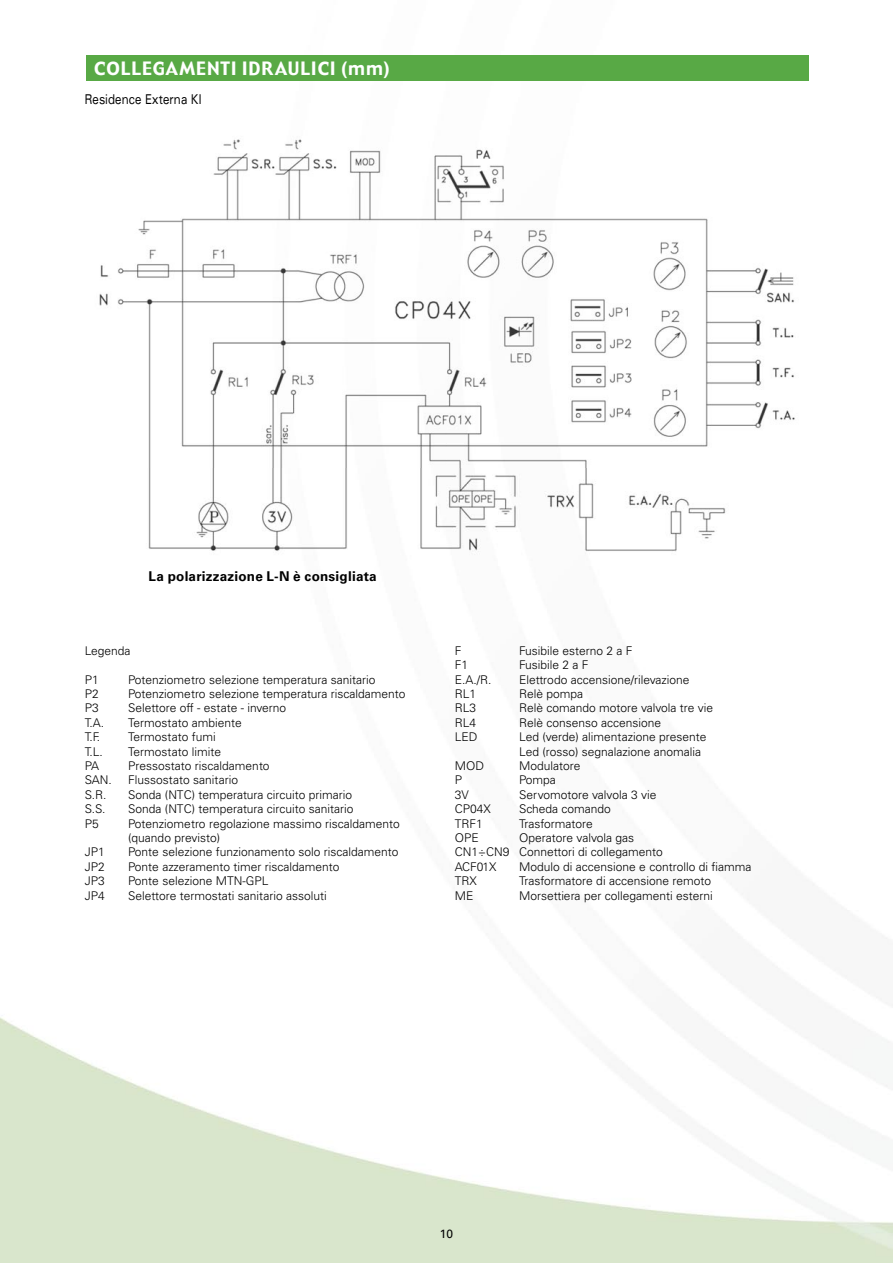
<style>
.page{position:relative;width:893px;height:1263px;background:#fff}
.page>*{position:absolute;margin:0;border:0;box-sizing:border-box;transform-origin:0 0}
.t1{font:18px "Gadget";letter-spacing:.05em;color:#fff}
.t2{font:700 13.5px "Univers";letter-spacing:.015em;color:#000}
.t3{font:expanded 13.5px "Univers";letter-spacing:.015em;color:#000;scale:.7 1}
.t4{font:300 12px/14.4px "Univers";color:#000}
.t5{font:12px "Univers";color:#000}
</style>
<div class="page">
<div style="left:86px;top:55px;width:723px;height:26px;background:#58a945"></div>
<img style="left:96px;top:135px;width:703px;height:431px">
<h1 class="t1" style="left:94px;top:57px;width:297px">COLLEGAMENTI IDRAULICI (mm)</h1>
<p class="t3" style="left:85px;top:92px;width:168px">Residence Externa KI</p>
<p class="t2" style="left:149px;top:569px;width:230px">La polarizzazione L-N è consigliata</p>
<p class="t4" style="left:85px;top:643px;width:47px">Legenda</p>
<p class="t4" style="left:85px;top:672px;width:16px">P1</p>
<p class="t4" style="left:128px;top:672px;width:249px">Potenziometro selezione temperatura sanitario</p>
<p class="t4" style="left:85px;top:687px;width:16px">P2</p>
<p class="t4" style="left:128px;top:687px;width:279px">Potenziometro selezione temperatura riscaldamento</p>
<p class="t4" style="left:85px;top:701px;width:16px">P3</p>
<p class="t4" style="left:128px;top:701px;width:159px">Selettore off - estate - inverno</p>
<p class="t4" style="left:85px;top:715px;width:21px">T.A.</p>
<p class="t4" style="left:128px;top:715px;width:115px">Termostato ambiente</p>
<p class="t4" style="left:85px;top:730px;width:17px">T. F.</p>
<p class="t4" style="left:128px;top:730px;width:89px">Termostato fumi</p>
<p class="t4" style="left:85px;top:744px;width:19px">T.L.</p>
<p class="t4" style="left:128px;top:744px;width:94px">Termostato limite</p>
<p class="t4" style="left:85px;top:759px;width:16px">PA</p>
<p class="t4" style="left:128px;top:759px;width:143px">Pressostato riscaldamento</p>
<p class="t4" style="left:85px;top:773px;width:29px">SAN.</p>
<p class="t4" style="left:128px;top:773px;width:111px">Flussostato sanitario</p>
<p class="t4" style="left:85px;top:787px;width:23px">S.R.</p>
<p class="t4" style="left:128px;top:787px;width:225px">Sonda (NTC) temperatura circuito primario</p>
<p class="t4" style="left:85px;top:802px;width:22px">S.S.</p>
<p class="t4" style="left:128px;top:802px;width:227px">Sonda (NTC) temperatura circuito sanitario</p>
<p class="t4" style="left:85px;top:816px;width:16px">P5</p>
<p class="t4" style="left:128px;top:816px;width:273px">Potenziometro regolazione massimo riscaldamento (quando previsto)</p>
<p class="t4" style="left:85px;top:845px;width:22px">JP1</p>
<p class="t4" style="left:128px;top:845px;width:272px">Ponte selezione funzionamento solo riscaldamento</p>
<p class="t4" style="left:85px;top:859px;width:22px">JP2</p>
<p class="t4" style="left:128px;top:859px;width:213px">Ponte azzeramento timer riscaldamento</p>
<p class="t4" style="left:85px;top:874px;width:22px">JP3</p>
<p class="t4" style="left:128px;top:874px;width:142px">Ponte selezione MTN-GPL</p>
<p class="t4" style="left:85px;top:888px;width:22px">JP4</p>
<p class="t4" style="left:128px;top:888px;width:200px">Selettore termostati sanitario assoluti</p>
<p class="t4" style="left:455px;top:643px;width:8px">F</p>
<p class="t4" style="left:519px;top:643px;width:115px">Fusibile esterno 2 a F</p>
<p class="t4" style="left:455px;top:658px;width:15px">F1</p>
<p class="t4" style="left:519px;top:658px;width:71px">Fusibile 2 a F</p>
<p class="t4" style="left:455px;top:672px;width:38px">E.A./R.</p>
<p class="t4" style="left:519px;top:672px;width:172px">Elettrodo accensione/rilevazione</p>
<p class="t4" style="left:455px;top:687px;width:23px">RL1</p>
<p class="t4" style="left:519px;top:687px;width:65px">Relè pompa</p>
<p class="t4" style="left:455px;top:701px;width:23px">RL3</p>
<p class="t4" style="left:519px;top:701px;width:196px">Relè comando motore valvola tre vie</p>
<p class="t4" style="left:455px;top:715px;width:23px">RL4</p>
<p class="t4" style="left:519px;top:715px;width:143px">Relè consenso accensione</p>
<p class="t4" style="left:455px;top:730px;width:24px">LED</p>
<p class="t4" style="left:519px;top:730px;width:189px">Led (verde) alimentazione presente<br>Led (rosso) segnalazione anomalia</p>
<p class="t4" style="left:455px;top:759px;width:31px">MOD</p>
<p class="t4" style="left:519px;top:759px;width:63px">Modulatore</p>
<p class="t4" style="left:455px;top:773px;width:9px">P</p>
<p class="t4" style="left:519px;top:773px;width:38px">Pompa</p>
<p class="t4" style="left:455px;top:787px;width:16px">3V</p>
<p class="t4" style="left:519px;top:787px;width:139px">Servomotore valvola 3 vie</p>
<p class="t4" style="left:455px;top:802px;width:38px">CP04X</p>
<p class="t4" style="left:519px;top:802px;width:93px">Scheda comando</p>
<p class="t4" style="left:455px;top:816px;width:30px">TRF1</p>
<p class="t4" style="left:519px;top:816px;width:75px">Trasformatore</p>
<p class="t4" style="left:455px;top:831px;width:25px">OPE</p>
<p class="t4" style="left:455px;top:831px;width:209px;text-indent:64px">Operatore valvola gas<br>CN1÷CN9 Connettori di collegamento<br>ACF01X</p>
<p class="t4" style="left:519px;top:859px;width:234px">Modulo di accensione e controllo di fiamma</p>
<p class="t4" style="left:455px;top:874px;width:24px">TRX</p>
<p class="t4" style="left:519px;top:874px;width:193px">Trasformatore di accensione remoto</p>
<p class="t4" style="left:455px;top:888px;width:20px">ME</p>
<p class="t4" style="left:519px;top:888px;width:195px">Morsettiera per collegamenti esterni</p>
<p class="t5" style="left:440px;top:1226px;width:15px">10</p>
</div>
